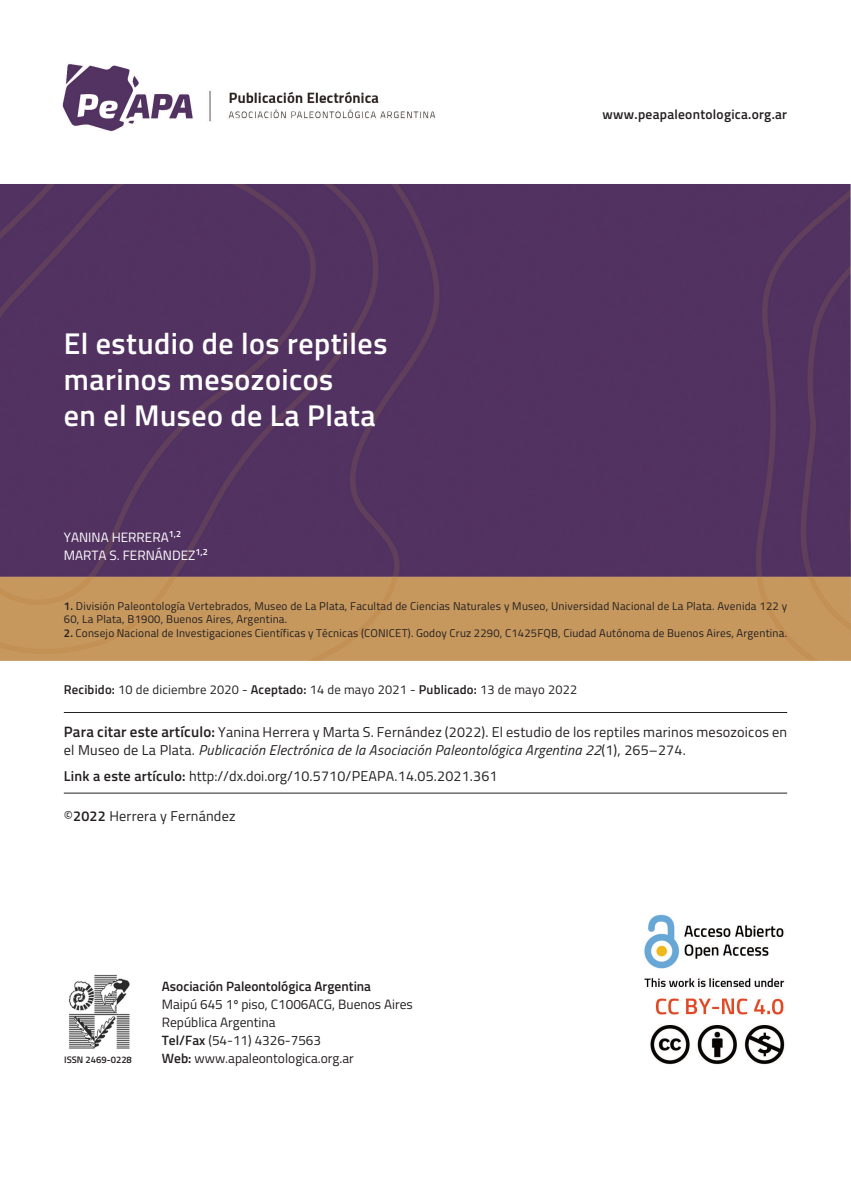
<style>
.page{position:relative;width:851px;height:1191px;background:#fff}
.page>*{position:absolute;margin:0;border:0;box-sizing:border-box;transform-origin:0 0}
.t1{font:600 30px/36px "Titillium";letter-spacing:.015em;color:#fff}
.t2{font:14.25px/18px "Titillium";letter-spacing:.015em;color:#231f20}
.t3{font:13.5px/18px "Titillium";color:#231f20}
.t4{font:13.5px/18px "Titillium";color:#fff}
.t5{font:600 13.5px "Titillium";color:#231f20}
.t6{font:600 13.5px "Titillium";letter-spacing:.02em;color:#231f20}
.t7{font:12.75px "Titillium";letter-spacing:.015em;color:#231f20}
.t8{font:11.25px/13.5px "Titillium";letter-spacing:.02em;color:#231f20}
.t9{font:600 9.45px "Titillium";color:#231f20}
.s1{font-weight:600}
.s2{font-weight:600;font-size:15px}
.s3{font-style:italic}
</style>
<div class="page">
<img style="left:69px;top:974px;width:61px;height:75px">
<img style="left:0;top:184px;width:850px;height:477px">
<hr style="left:64px;top:712px;width:723px;height:1px;background:#231f20">
<hr style="left:64px;top:792px;width:723px;height:1px;background:#231f20">
<img style="left:62px;top:64px;width:374px;height:68px">
<img style="left:644px;top:914px;width:141px;height:151px">
<h1 class="t1" style="left:64px;top:326px;width:325px">El estudio de los reptiles marinos mesozoicos<br>en el Museo de La Plata</h1>
<p class="t4" style="left:64px;top:528px;width:145px">YANINA HERRERA<sup>1,2<br></sup>MARTA S. FERNÁNDEZ<sup>1,2</sup></p>
<p class="t6" style="left:602px;top:106px;width:186px">www.peapaleontologica.org.ar</p>
<p class="t8" style="left:64px;top:599px;width:724px"><span class="s1">1.</span> División Paleontología Vertebrados, Museo de La Plata, Facultad de Ciencias Naturales y Museo, Universidad Nacional de La Plata. Avenida 122 y<br>60, La Plata, B1900, Buenos Aires, Argentina.</p>
<p class="t8" style="left:64px;top:626px;width:724px"><span class="s1">2.</span> Consejo Nacional de Investigaciones Científicas y Técnicas (CONICET). Godoy Cruz 2290, C1425FQB, Ciudad Autónoma de Buenos Aires, Argentina.</p>
<p class="t7" style="left:64px;top:681px;width:515px"><span class="s1">Recibido:</span> 10 de diciembre 2020 - <span class="s1">Aceptado:</span> 14 de mayo 2021 - <span class="s1">Publicado:</span> 13 de mayo 2022</p>
<p class="t2" style="left:64px;top:722px;width:724px"><span class="s2">Para citar este artículo:</span> Yanina Herrera y Marta S. Fernández (2022). El estudio de los reptiles marinos mesozoicos en el Museo de La Plata. <span class="s3">Publicación Electrónica de la Asociación Paleontológica Argentina 22</span>(1), 265–274.</p>
<p class="t2" style="left:64px;top:767px;width:435px"><span class="s1">Link a este artículo:</span> http://dx.doi.org/10.5710/PEAPA.14.05.2021.361</p>
<p class="t2" style="left:64px;top:807px;width:173px">©<span class="s1">2022</span> Herrera y Fernández</p>
<p class="t9" style="left:64px;top:1053px;width:69px">ISSN 2469-0228</p>
<p class="t5" style="left:162px;top:978px;width:211px">Asociación Paleontológica Argentina</p>
<p class="t3" style="left:162px;top:995px;width:252px">Maipú 645 1º piso, C1006ACG, Buenos Aires<br>República Argentina<br><span class="s1">Tel/Fax</span> (54-11) 4326-7563<br><span class="s1">Web:</span> www.apaleontologica.org.ar</p>
</div>
